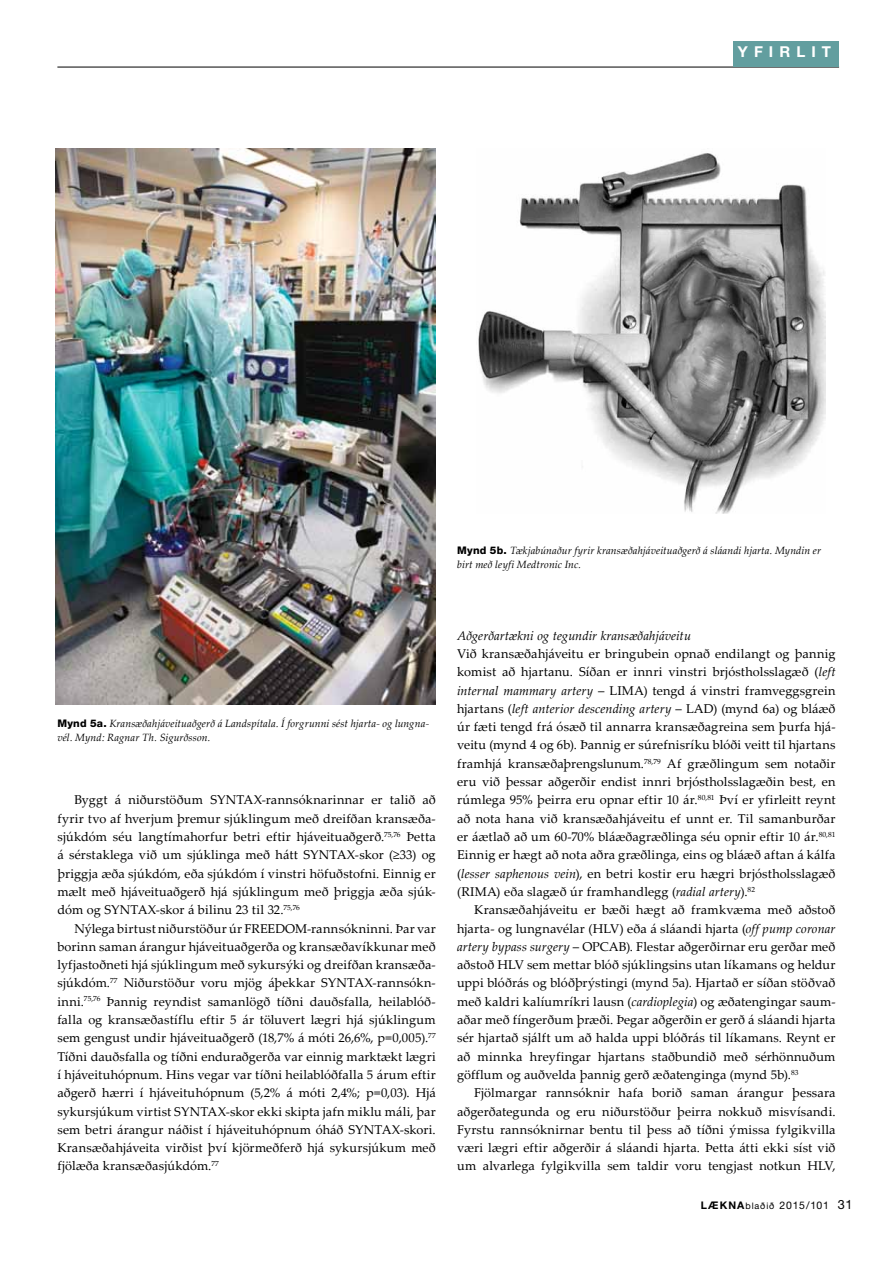
<style>
.page{position:relative;width:893px;height:1263px;background:#fff}
.page>*{position:absolute;margin:0;border:0;box-sizing:border-box;transform-origin:0 0}
.t1{font:700 15px "Helvetica Neue";color:#fff}
.t2{font:12.75px/18.3px "Palatino Linotype";letter-spacing:.01em;color:#000;text-align:justify}
.t3{font:italic 12.75px "Palatino Linotype";letter-spacing:.005em;color:#000}
.t4{font:italic 10.5px/13.5px "Palatino Linotype";letter-spacing:.01em;color:#000}
.t5{font:10.5px "Helvetica Neue";letter-spacing:.065em;color:#000}
.s1{font-family:"Helvetica Neue";font-weight:800;font-style:normal}
.s2{font-style:italic}
.s3{font-weight:700}
.s4{font-size:9px}
.s5{font-size:12.75px}
</style>
<div class="page">
<img style="left:56px;top:149px;width:380px;height:556px">
<img style="left:478px;top:153px;width:347px;height:360px">
<hr style="left:57px;top:67px;width:782px;height:1px;background:#000">
<div style="left:734px;top:41px;width:105px;height:26px;background:#629e9f"></div>
<p class="t1" style="left:738px;top:42px;width:95px">YFI RLI T</p>
<p class="t4" style="left:457px;top:544px;width:366px"><span class="s1">Mynd 5b.</span> Tækjabúnaður fyrir kransæðahjáveituaðgerð á sláandi hjarta. Myndin er birt með leyfi Medtronic Inc.</p>
<p class="t4" style="left:57px;top:716px;width:373px"><span class="s1">Mynd 5a.</span> Kransæðahjáveituaðgerð á Landspítala. Í forgrunni sést hjarta- og lungna&shy;vél. Mynd: Ragnar Th. Sigurðsson.</p>
<p class="t2" style="left:57px;top:790px;width:380px;text-indent:17px">Byggt á niðurstöðum SYNTAX-rannsóknarinnar er talið að fyrir tvo af hverjum þremur sjúklingum með dreifðan kransæða&shy;sjúkdóm séu langtímahorfur betri eftir hjáveituaðgerð.<sup>75,76</sup> Þetta á sérstaklega við um sjúklinga með hátt SYNTAX-skor (≥33) og þriggja æða sjúkdóm, eða sjúkdóm í vinstri höfuðstofni. Einnig er mælt með hjáveituaðgerð hjá sjúklingum með þriggja æða sjúk&shy;dóm og SYNTAX-skor á bilinu 23 til 32.<sup>75,76</sup></p>
<p class="t2" style="left:57px;top:918px;width:380px;text-indent:17px">Nýlega birtust niðurstöður úr FREEDOM-rannsókninni. Þar var borinn saman árangur hjáveituaðgerða og kransæðavíkkunar með lyfjastoðneti hjá sjúklingum með sykursýki og dreifðan kransæða&shy;sjúkdóm.<sup>77</sup> Niðurstöður voru mjög áþekkar SYNTAX-rannsókn&shy;inni.<sup>75,76</sup> Þannig reyndist samanlögð tíðni dauðsfalla, heilablóð&shy;falla og kransæðastíflu eftir 5 ár töluvert lægri hjá sjúklingum sem gengust undir hjáveituaðgerð (18,7% á móti 26,6%, p=0,005).<sup>77<br></sup>Tíðni dauðsfalla og tíðni enduraðgerða var einnig marktækt lægri í hjáveituhópnum. Hins vegar var tíðni heilablóðfalla 5 árum eftir aðgerð hærri í hjáveituhópnum (5,2% á móti 2,4%; p=0,03). Hjá sykursjúkum virtist SYNTAX-skor ekki skipta jafn miklu máli, þar sem betri árangur náðist í hjáveituhópnum óháð SYNTAX-skori.<br>Kransæðahjáveita virðist því kjörmeðferð hjá sykursjúkum með fjölæða kransæðasjúkdóm.<sup>77</sup></p>
<p class="t3" style="left:457px;top:626px;width:235px">Aðgerðartækni og tegundir kransæðahjáveitu</p>
<p class="t2" style="left:457px;top:644px;width:380px">Við kransæðahjáveitu er bringubein opnað endilangt og þannig komist að hjartanu. Síðan er innri vinstri brjóstholsslagæð (<span class="s2">left internal mammary artery</span> – LIMA) tengd á vinstri framveggsgrein hjartans (<span class="s2">left anterior descending artery</span> – LAD) (mynd 6a) og bláæð úr fæti tengd frá ósæð til annarra kransæðagreina sem þurfa hjá&shy;veitu (mynd 4 og 6b). Þannig er súrefnisríku blóði veitt til hjartans framhjá kransæðaþrengslunum.<sup>78,79</sup> Af græðlingum sem notaðir eru við þessar aðgerðir endist innri brjóstholsslagæðin best, en rúmlega 95% þeirra eru opnar eftir 10 ár.<sup>80,81</sup> Því er yfirleitt reynt að nota hana við kransæðahjáveitu ef unnt er. Til samanburðar er áætlað að um 60-70% bláæðagræðlinga séu opnir eftir 10 ár.<sup>80,81<br></sup>Einnig er hægt að nota aðra græðlinga, eins og bláæð aftan á kálfa (<span class="s2">lesser saphenous vein</span>), en betri kostir eru hægri brjóstholsslagæð (RIMA) eða slagæð úr framhandlegg (<span class="s2">radial artery</span>).<sup>82</sup></p>
<p class="t2" style="left:457px;top:900px;width:380px;text-indent:17px">Kransæðahjáveitu er bæði hægt að framkvæma með aðstoð hjarta- og lungnavélar (HLV) eða á sláandi hjarta (<span class="s2">off pump coronar artery bypass surgery</span> – OPCAB). Flestar aðgerðirnar eru gerðar með aðstoð HLV sem mettar blóð sjúklingsins utan líkamans og heldur uppi blóðrás og blóðþrýstingi (mynd 5a). Hjartað er síðan stöðvað með kaldri kalíumríkri lausn (<span class="s2">cardioplegia</span>) og æðatengingar saum&shy;aðar með fíngerðum þræði. Þegar aðgerðin er gerð á sláandi hjarta sér hjartað sjálft um að halda uppi blóðrás til líkamans. Reynt er að minnka hreyfingar hjartans staðbundið með sérhönnuðum göfflum og auðvelda þannig gerð æðatenginga (mynd 5b).<sup>83</sup></p>
<p class="t2" style="left:457px;top:1083px;width:380px;text-indent:17px">Fjölmargar rannsóknir hafa borið saman árangur þessara aðgerðategunda og eru niðurstöður þeirra nokkuð misvísandi.<br>Fyrstu rannsóknirnar bentu til þess að tíðni ýmissa fylgikvilla væri lægri eftir aðgerðir á sláandi hjarta. Þetta átti ekki síst við um alvarlega fylgikvilla sem taldir voru tengjast notkun HLV,</p>
<p class="t5" style="left:701px;top:1199px;width:153px"><span class="s3">LÆKNA</span><span class="s4">blaðið</span> 2015/101 <span class="s5">31</span></p>
</div>
